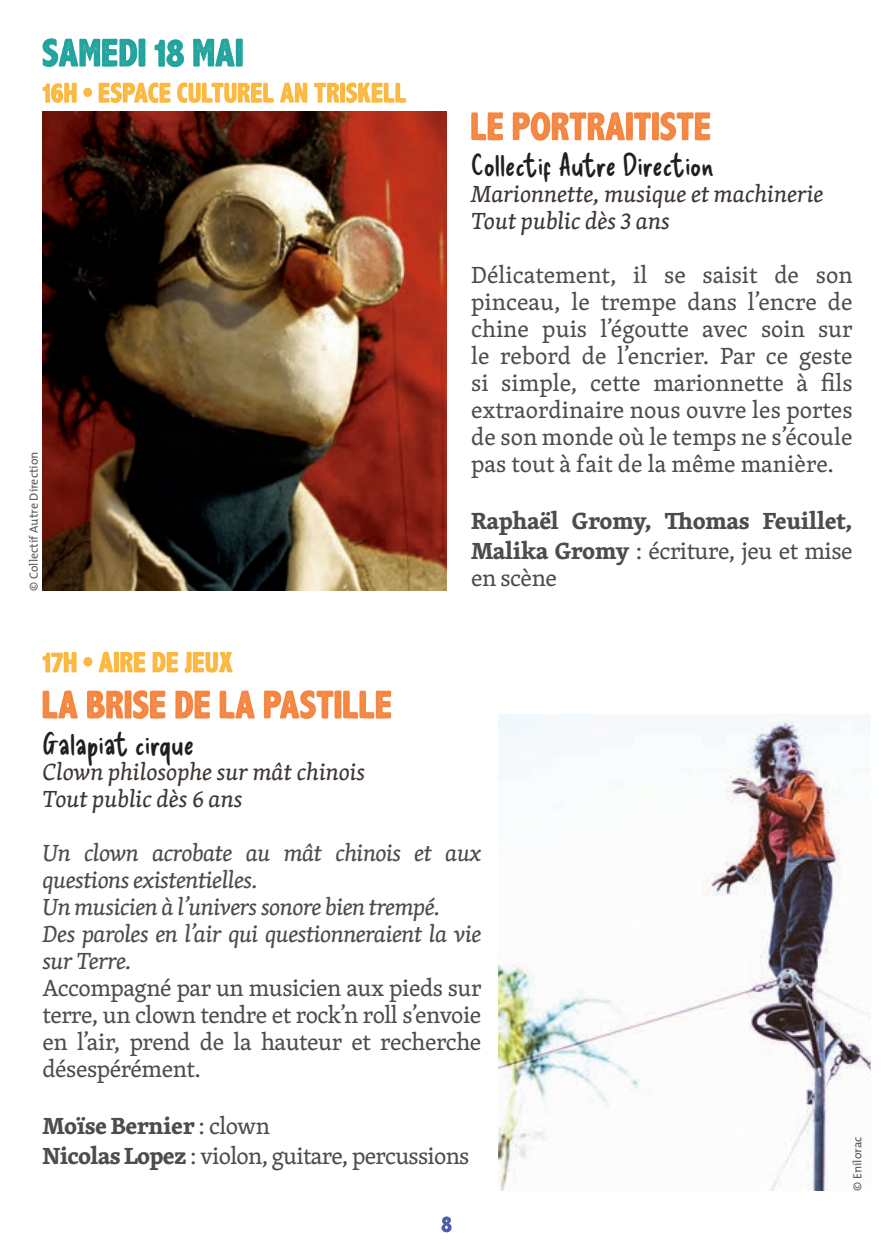
<style>
.page{position:relative;width:893px;height:1259px;background:#fff}
.page>*{position:absolute;margin:0;border:0;box-sizing:border-box;transform-origin:0 0}
.t1{font:30px "Delicious Handrawn";color:#231f20}
.t2{font:24px/27px "Skolar PE";letter-spacing:-.02em;color:#4b4c4d;text-align:justify}
.t3{font:italic 24px/27px "Skolar PE";letter-spacing:-.02em;color:#4b4c4d}
.t4{font:italic 24px/27px "Skolar PE";color:#3e3734}
.t5{font:700 24px/30px "Skolar PE";letter-spacing:-.02em;color:#4b4c4d;text-align:right}
.t6{font:12px "T Mix";color:#57585a}
.s1{font-weight:400}
.s2{font-weight:700}
</style>
<div class="page">
<img style="left:498px;top:714px;width:372px;height:477px">
<svg style="left:42px;top:38px;width:201px;height:29px"></svg>
<svg style="left:43px;top:82px;width:363px;height:21px"></svg>
<svg style="left:471px;top:112px;width:239px;height:29px"></svg>
<img style="left:43px;top:112px;width:403px;height:478px">
<svg style="left:441px;top:1216px;width:11px;height:16px"></svg>
<svg style="left:43px;top:690px;width:348px;height:29px"></svg>
<svg style="left:43px;top:651px;width:190px;height:22px"></svg>
<p class="t6" style="left:24px;top:590px;width:141px;rotate:-90deg">© Collectif Autre Direction</p>
<p class="t1" style="left:471px;top:144px;width:245px">Collectif Autre Direction</p>
<p class="t4" style="left:471px;top:180px;width:354px">Marionnette, musique et machinerie<br>Tout public dès 3 ans</p>
<p class="t2" style="left:471px;top:261px;width:383px">Délicatement, il se saisit de son pinceau, le trempe dans l’encre de chine puis l’égoutte avec soin sur le rebord de l’encrier. Par ce geste si simple, cette marionnette à fils extraordinaire nous ouvre les portes de son monde où le temps ne s’écoule pas tout à fait de la même manière.</p>
<p class="t5" style="left:471px;top:505px;width:182px">Raphaël Gromy,</p>
<p class="t5" style="left:471px;top:505px;width:383px">omas Feuillet,<br>Malika Gromy <span class="s1">: écriture, jeu et mise</span></p>
<p class="t2" style="left:471px;top:564px;width:87px">en scène</p>
<p class="t1" style="left:43px;top:723px;width:153px">Galapiat cirque</p>
<p class="t4" style="left:43px;top:758px;width:324px">Clown philosophe sur mât chinois<br>Tout public dès 6 ans</p>
<p class="t3" style="left:43px;top:839px;width:440px">Un clown acrobate au mât chinois et aux questions existentielles.<br>Un musicien à l’univers sonore bien trempé.<br>Des paroles en l’air qui questionneraient la vie sur Terre.</p>
<p class="t2" style="left:43px;top:974px;width:440px">Accompagné par un musicien aux pieds sur terre, un clown tendre et rock’n roll s’envoie en l’air, prend de la hauteur et recherche désespérément.</p>
<p class="t2" style="left:43px;top:1110px;width:428px;line-height:30px"><span class="s2">Moïse Bernier</span> : clown<br><span class="s2">Nicolas Lopez</span> : violon, guitare, percussions</p>
<p class="t6" style="left:847px;top:1191px;width:56px;rotate:-90deg">© Enilorac</p>
</div>
